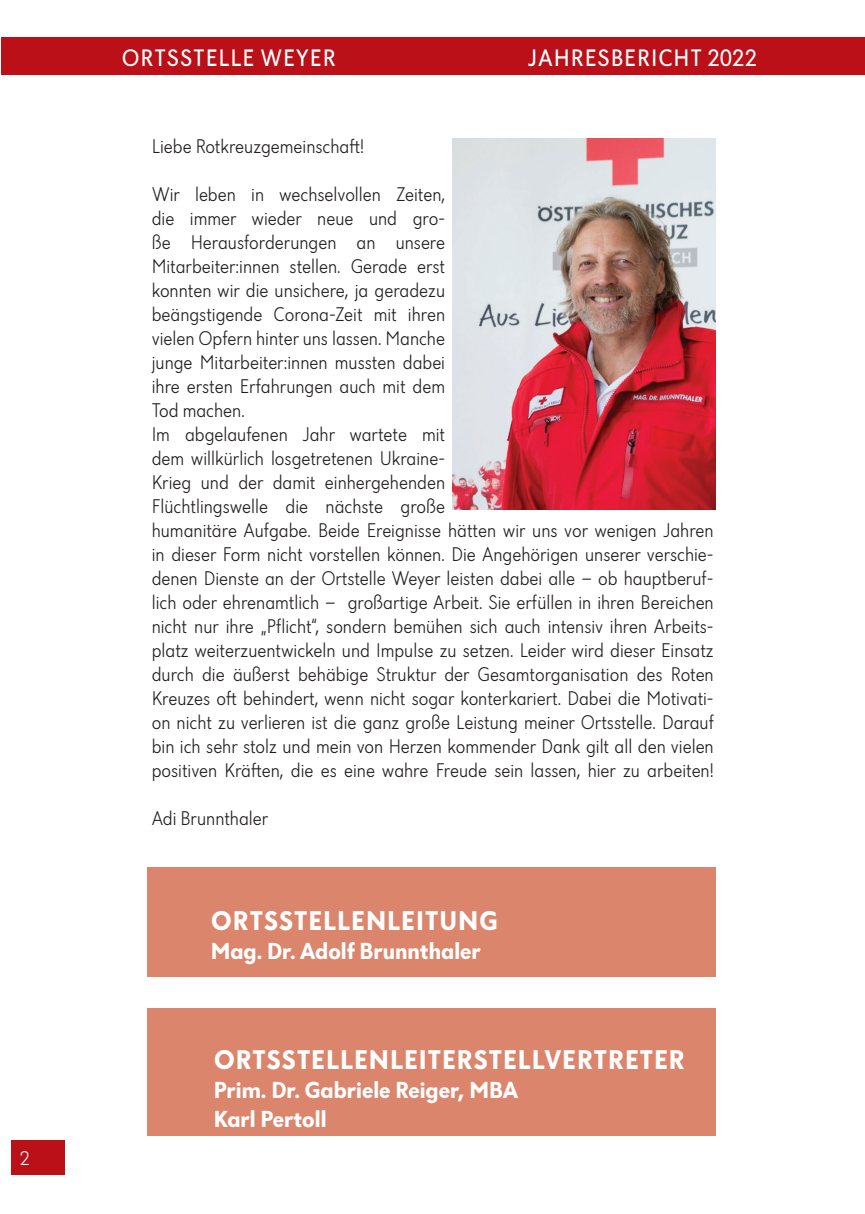
<style>
.page{position:relative;width:865px;height:1214px;background:#fff}
.page>*{position:absolute;margin:0;border:0;box-sizing:border-box;transform-origin:0 0}
.t1{font:700 28px "Dunant";letter-spacing:.035em;color:#fff}
.t2{font:700 24px/28.8px "Dunant";color:#fff}
.t3{font:24px "Dunant";letter-spacing:.035em;color:#fff}
.t4{font:300 20px/24px "Dunant";color:#231f20;scale:.95 1}
.t5{font:300 20px "Dunant";color:#fff}
</style>
<div class="page">
<div style="left:11px;top:1140px;width:54px;height:34px;background:#bb1018"></div>
<div style="left:2px;top:37px;width:863px;height:38px;background:#bb1018"></div>
<div style="left:147px;top:866px;width:568px;height:110px;background:#da856c"></div>
<div style="left:147px;top:1008px;width:568px;height:127px;background:#da856c"></div>
<img style="left:452px;top:139px;width:263px;height:371px">
<p class="t5" style="left:20px;top:1147px;width:11px">2</p>
<p class="t3" style="left:122px;top:45px;width:216px">ORTSSTELLE WEYER</p>
<p class="t3" style="left:528px;top:45px;width:231px">JAHRESBERICHT 2022</p>
<p class="t4" style="left:152px;top:134px;width:225px">Liebe Rotkreuzgemeinschaft!</p>
<p class="t4" style="left:152px;top:182px;width:593px">Wir leben in wechselvollen Zeiten,<br>die immer wieder neue und gro-<br>ße Herausforderungen an unsere<br>Mitarbeiter:innen stellen. Gerade erst<br>konnten wir die unsichere, ja geradezu<br>beängstigende Corona-Zeit mit ihren<br>vielen Opfern hinter uns lassen. Manche<br>junge Mitarbeiter:innen mussten dabei<br>ihre ersten Erfahrungen auch mit dem<br>Tod machen.<br>Im abgelaufenen Jahr wartete mit<br>dem willkürlich losgetretenen Ukraine-<br>Krieg und der damit einhergehenden<br>Flüchtlingswelle die nächste große<br>humanitäre Aufgabe. Beide Ereignisse hätten wir uns vor wenigen Jahren in dieser Form nicht vorstellen können. Die Angehörigen unserer verschie&shy;denen Dienste an der Ortstelle Weyer leisten dabei alle – ob hauptberuf&shy;lich oder ehrenamtlich – großartige Arbeit. Sie erfüllen in ihren Bereichen nicht nur ihre „Pflicht“, sondern bemühen sich auch intensiv ihren Arbeits&shy;platz weiterzuentwickeln und Impulse zu setzen. Leider wird dieser Einsatz durch die äußerst behäbige Struktur der Gesamtorganisation des Roten Kreuzes oft behindert, wenn nicht sogar konterkariert. Dabei die Motivati&shy;on nicht zu verlieren ist die ganz große Leistung meiner Ortsstelle. Darauf bin ich sehr stolz und mein von Herzen kommender Dank gilt all den vielen positiven Kräften, die es eine wahre Freude sein lassen, hier zu arbeiten!</p>
<p class="t4" style="left:152px;top:806px;width:124px">Adi Brunnthaler</p>
<h1 class="t1" style="left:211px;top:904px;width:288px">ORTSSTELLENLEITUNG</h1>
<p class="t2" style="left:211px;top:936px;width:271px">Mag. Dr. Adolf Brunnthaler</p>
<h1 class="t1" style="left:214px;top:1043px;width:472px">ORTSSTELLENLEITERSTELLVERTRETER</h1>
<p class="t2" style="left:214px;top:1074px;width:306px">Prim. Dr. Gabriele Reiger, MBA<br>Karl Pertoll</p>
</div>
